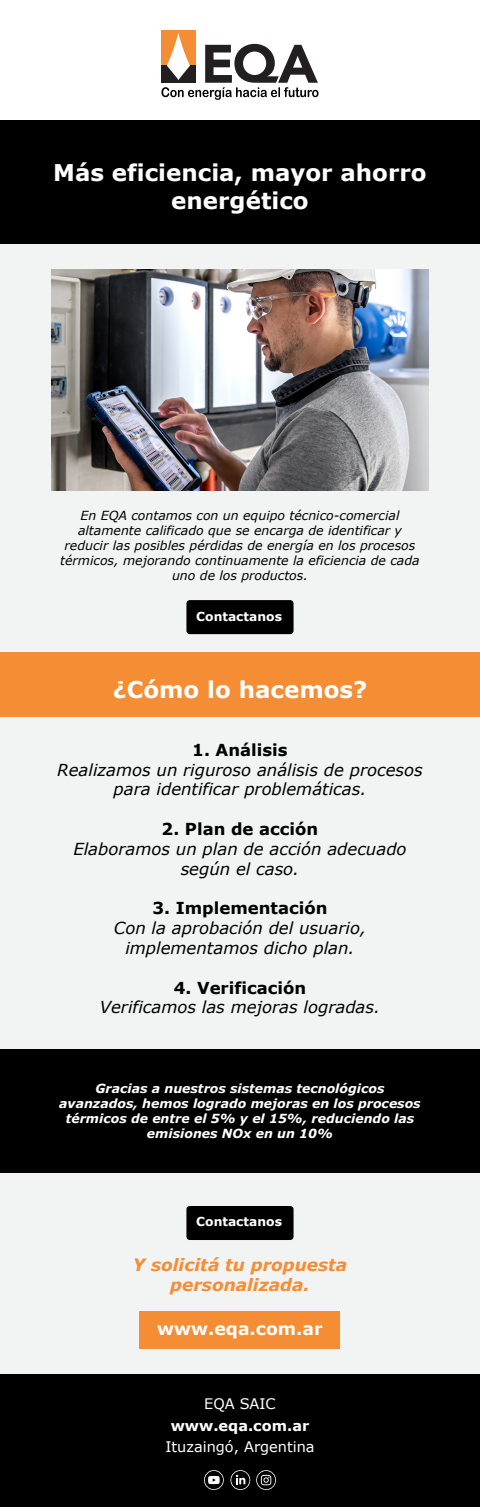
<style>
.page{position:relative;width:480px;height:1507px;background:#fff}
.page>*{position:absolute;margin:0;border:0;box-sizing:border-box;transform-origin:0 0}
.t1{font:700 23px/27.6px "Verdana";color:#fff;text-align:center}
.t2{font:700 17.35px "Verdana";color:#fff}
.t3{font:italic 700 17px/20.4px "Verdana";color:#f58d35;text-align:center}
.t4{font:italic 16.5px/19.8px "Verdana";color:#000;text-align:center}
.t5{font:700 16.5px "Verdana";color:#000}
.t6{font:14.5px "Verdana";color:#fff}
.t7{font:700 14.5px "Verdana";color:#fff}
.t8{font:italic 12.5px/15px "Verdana";color:#000;text-align:center}
.t9{font:italic 700 12.5px/15px "Verdana";color:#fff;text-align:center}
.t10{font:700 12.3px "Verdana";color:#fff}
</style>
<div class="page">
<div style="left:0;top:238px;width:480px;height:1181px;background:#f2f3f3"></div>
<div style="left:0;top:121px;width:480px;height:123px;background:#000"></div>
<div style="left:0;top:1049px;width:480px;height:123px;background:#000"></div>
<div style="left:161px;top:30px;width:35px;height:36px;background:#f58d35"></div>
<svg style="left:161px;top:33px;width:158px;height:67px"></svg>
<div style="left:0;top:652px;width:480px;height:64px;background:#f58d35"></div>
<div style="left:0;top:1374px;width:480px;height:132px;background:#000"></div>
<svg style="left:204px;top:1470px;width:20px;height:19px"></svg>
<svg style="left:230px;top:1470px;width:20px;height:19px"></svg>
<svg style="left:256px;top:1470px;width:20px;height:19px"></svg>
<div style="left:186px;top:1205px;width:108px;height:34px;background:#000;border-radius:3px"></div>
<div style="left:140px;top:1311px;width:200px;height:37px;background:#f58d35"></div>
<img style="left:52px;top:270px;width:376px;height:221px">
<div style="left:186px;top:600px;width:108px;height:34px;background:#000;border-radius:3px"></div>
<h1 class="t1" style="left:53px;top:158px;width:375px">Más eficiencia, mayor ahorro energético</h1>
<p class="t8" style="left:60px;top:508px;width:361px">En EQA contamos con un equipo técnico-comercial altamente calificado que se encarga de identificar y reducir las posibles pérdidas de energía en los procesos térmicos, mejorando continuamente la eficiencia de cada uno de los productos.</p>
<p class="t10" style="left:196px;top:607px;width:87px">Contactanos</p>
<h1 class="t1" style="left:113px;top:674px;width:256px">¿Cómo lo hacemos?</h1>
<h3 class="t5" style="left:192px;top:738px;width:97px">1. Análisis</h3>
<h3 class="t4" style="left:57px;top:759px;width:367px">Realizamos un riguroso análisis de procesos para identificar problemáticas.</h3>
<h3 class="t5" style="left:162px;top:817px;width:158px">2. Plan de acción</h3>
<h3 class="t4" style="left:73px;top:838px;width:335px">Elaboramos un plan de acción adecuado según el caso.</h3>
<h3 class="t5" style="left:152px;top:896px;width:177px">3. Implementación</h3>
<h3 class="t4" style="left:114px;top:917px;width:254px">Con la aprobación del usuario, implementamos dicho plan.</h3>
<h3 class="t5" style="left:174px;top:975px;width:134px">4. Verificación</h3>
<h3 class="t4" style="left:100px;top:997px;width:282px">Verificamos las mejoras logradas.</h3>
<p class="t9" style="left:59px;top:1080px;width:363px">Gracias a nuestros sistemas tecnológicos avanzados, hemos logrado mejoras en los procesos térmicos de entre el 5% y el 15%, reduciendo las emisiones NOx en un 10%</p>
<p class="t10" style="left:196px;top:1212px;width:87px">Contactanos</p>
<h3 class="t3" style="left:133px;top:1253px;width:216px">Y solicitá tu propuesta personalizada.</h3>
<h2 class="t2" style="left:157px;top:1315px;width:167px">www.eqa.com.ar</h2>
<p class="t6" style="left:204px;top:1393px;width:73px">EQA SAIC</p>
<p class="t7" style="left:171px;top:1414px;width:140px">www.eqa.com.ar</p>
<p class="t6" style="left:165px;top:1436px;width:151px">Ituzaingó, Argentina</p>
</div>
